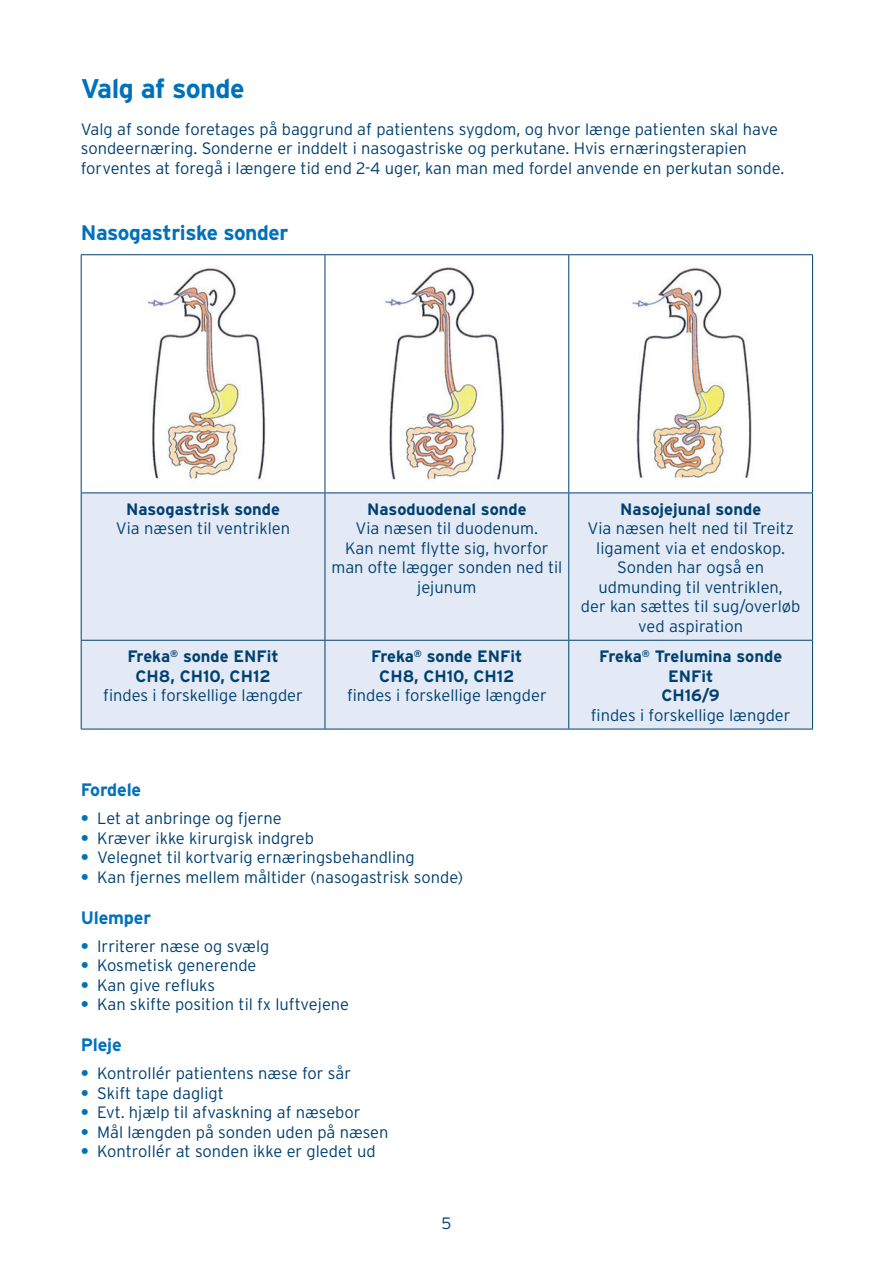
<style>
.page{position:relative;width:893px;height:1263px;background:#fff}
.page>*{position:absolute;margin:0;border:0;box-sizing:border-box;transform-origin:0 0}
.t1{font:700 27px "Interstate";letter-spacing:-.02em;color:#0071bb}
.t2{font:700 21px "Interstate";letter-spacing:-.02em;color:#0071bb}
.t3{font:700 18px "Interstate";letter-spacing:-.01em;color:#0071bb}
.t4{font:300 16.5px/19.5px "Interstate";color:#004070;text-align:center}
.t5{font:700 16.5px/19.5px "Interstate";color:#004070;text-align:center}
.s1{font-weight:700;color:#0071bb}
</style>
<div class="page">
<div style="left:82px;top:493px;width:730px;height:236px;background:#e3eaf6"></div>
<hr style="left:81px;top:254px;width:244px;height:1px;background:#004070">
<hr style="left:81px;top:255px;width:1px;height:237px;background:#004070">
<hr style="left:325px;top:254px;width:244px;height:1px;background:#004070">
<hr style="left:325px;top:255px;width:1px;height:237px;background:#004070">
<hr style="left:569px;top:254px;width:244px;height:1px;background:#004070">
<hr style="left:568px;top:255px;width:1px;height:237px;background:#004070">
<hr style="left:812px;top:255px;width:1px;height:237px;background:#004070">
<hr style="left:81px;top:492px;width:244px;height:1px;background:#004070">
<hr style="left:81px;top:493px;width:1px;height:147px;background:#004070">
<hr style="left:325px;top:492px;width:244px;height:1px;background:#004070">
<hr style="left:325px;top:493px;width:1px;height:147px;background:#004070">
<hr style="left:569px;top:492px;width:244px;height:1px;background:#004070">
<hr style="left:568px;top:493px;width:1px;height:147px;background:#004070">
<hr style="left:812px;top:493px;width:1px;height:147px;background:#004070">
<hr style="left:81px;top:640px;width:244px;height:1px;background:#004070">
<hr style="left:81px;top:641px;width:1px;height:88px;background:#004070">
<hr style="left:325px;top:640px;width:244px;height:1px;background:#004070">
<hr style="left:325px;top:641px;width:1px;height:88px;background:#004070">
<hr style="left:569px;top:640px;width:244px;height:1px;background:#004070">
<hr style="left:568px;top:641px;width:1px;height:88px;background:#004070">
<hr style="left:812px;top:641px;width:1px;height:88px;background:#004070">
<hr style="left:81px;top:729px;width:244px;height:1px;background:#004070">
<hr style="left:325px;top:729px;width:244px;height:1px;background:#004070">
<hr style="left:569px;top:729px;width:244px;height:1px;background:#004070">
<img style="left:147px;top:268px;width:119px;height:212px">
<img style="left:384px;top:267px;width:121px;height:213px">
<img style="left:632px;top:268px;width:120px;height:210px">
<h1 class="t1" style="left:81px;top:74px;width:165px">Valg af sonde</h1>
<p class="t4" style="left:81px;top:119px;width:705px;text-align:left">Valg af sonde foretages på baggrund af patientens sygdom, og hvor længe patienten skal have sondeernæring. Sonderne er inddelt i nasogastriske og perkutane. Hvis ernæringsterapien forventes at foregå i længere tid end 2-4 uger, kan man med fordel anvende en perkutan sonde.</p>
<p class="t2" style="left:81px;top:221px;width:209px">Nasogastriske sonder</p>
<p class="t5" style="left:126px;top:499px;width:155px">Nasogastrisk sonde</p>
<p class="t4" style="left:116px;top:518px;width:176px">Via næsen til ventriklen</p>
<p class="t5" style="left:127px;top:646px;width:153px">Freka<sup>®</sup> sonde ENFit<br>CH8, CH10, CH12</p>
<p class="t4" style="left:103px;top:685px;width:201px">findes i forskellige længder</p>
<p class="t5" style="left:367px;top:499px;width:161px">Nasoduodenal sonde</p>
<p class="t4" style="left:331px;top:518px;width:233px">Via næsen til duodenum.<br>Kan nemt flytte sig, hvorfor man ofte lægger sonden ned til jejunum</p>
<p class="t5" style="left:371px;top:646px;width:153px">Freka<sup>®</sup> sonde ENFit<br>CH8, CH10, CH12</p>
<p class="t4" style="left:347px;top:685px;width:201px">findes i forskellige længder</p>
<p class="t5" style="left:620px;top:499px;width:143px">Nasojejunal sonde</p>
<p class="t4" style="left:581px;top:518px;width:221px">Via næsen helt ned til Treitz ligament via et endoskop.<br>Sonden har også en udmunding til ventriklen,<br>der kan sættes til sug/overløb ved aspiration</p>
<p class="t5" style="left:599px;top:646px;width:185px">Freka<sup>®</sup> Trelumina sonde<br>ENFit<br>CH16/9</p>
<p class="t4" style="left:591px;top:705px;width:201px">findes i forskellige længder</p>
<p class="t3" style="left:81px;top:780px;width:62px">Fordele</p>
<p class="t4" style="left:81px;top:809px;width:202px"><span class="s1">•</span> Let at anbringe og fjerne</p>
<p class="t4" style="left:81px;top:828px;width:235px"><span class="s1">•</span> Kræver ikke kirurgisk indgreb</p>
<p class="t4" style="left:81px;top:848px;width:335px"><span class="s1">•</span> Velegnet til kortvarig ernæringsbehandling</p>
<p class="t4" style="left:81px;top:867px;width:384px"><span class="s1">•</span> Kan fjernes mellem måltider (nasogastrisk sonde)</p>
<p class="t3" style="left:81px;top:907px;width:72px">Ulemper</p>
<p class="t4" style="left:81px;top:936px;width:190px"><span class="s1">•</span> Irriterer næse og svælg</p>
<p class="t4" style="left:81px;top:955px;width:177px"><span class="s1">•</span> Kosmetisk generende</p>
<p class="t4" style="left:81px;top:975px;width:136px"><span class="s1">•</span> Kan give refluks</p>
<p class="t4" style="left:81px;top:994px;width:270px"><span class="s1">•</span> Kan skifte position til fx luftvejene</p>
<p class="t3" style="left:81px;top:1035px;width:43px">Pleje</p>
<p class="t4" style="left:81px;top:1063px;width:272px"><span class="s1">•</span> Kontrollér patientens næse for sår</p>
<p class="t4" style="left:81px;top:1083px;width:145px"><span class="s1">•</span> Skift tape dagligt</p>
<p class="t4" style="left:81px;top:1102px;width:281px"><span class="s1">•</span> Evt. hjælp til afvaskning af næsebor</p>
<p class="t4" style="left:81px;top:1122px;width:309px"><span class="s1">•</span> Mål længden på sonden uden på næsen</p>
<p class="t4" style="left:81px;top:1141px;width:297px"><span class="s1">•</span> Kontrollér at sonden ikke er gledet ud</p>
<p class="t4" style="left:441px;top:1213px;width:11px">5</p>
</div>
